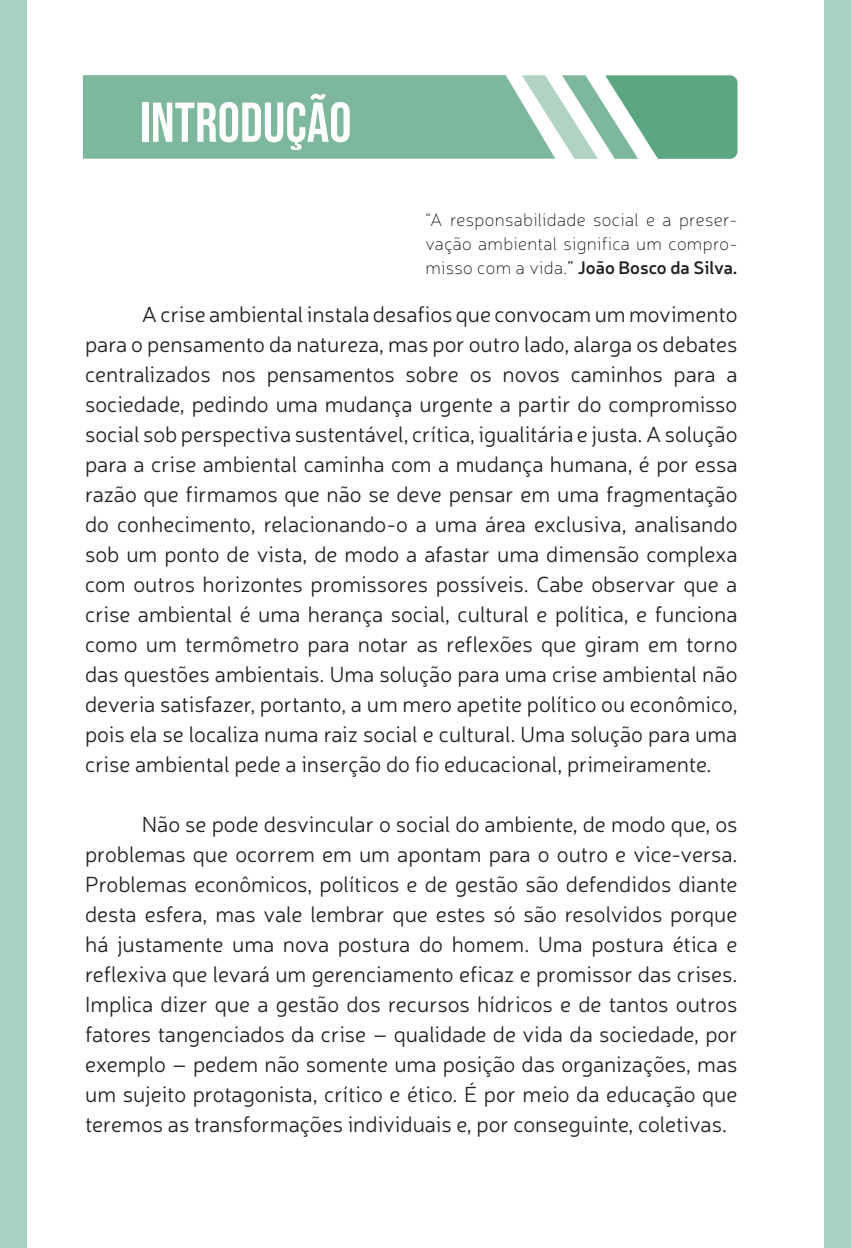
<style>
.page{position:relative;width:851px;height:1248px;background:#fff}
.page>*{position:absolute;margin:0;border:0;box-sizing:border-box;transform-origin:0 0}
.t1{font:56px "Bebas Neue";color:#fff}
.t2{font:300 22px/30px "Neris";color:#231f20;text-align:justify}
.t3{font:100 18px/24px "Neris";letter-spacing:.02em;color:#231f20;text-align:justify}
.s1{font-weight:300}
.s2{font-weight:600}
</style>
<div class="page">
<div style="left:0;top:0;width:26px;height:1247px;background:#a7d1c0"></div>
<div style="left:824px;top:0;width:26px;height:1247px;background:#a7d1c0"></div>
<svg style="left:83px;top:75px;width:654px;height:84px;background:#85bca1"></svg>
<h1 class="t1" style="left:140px;top:91px;width:213px">iNTRODUÇÃO</h1>
<p class="t3" style="left:425px;top:207px;width:313px">“A responsabilidade social e a preser&shy;vação ambiental significa um compro&shy;misso com a vida.<span class="s1">”</span> <span class="s2">João Bosco da Silva.</span></p>
<p class="t2" style="left:85px;top:298px;width:654px;text-indent:57px">A crise ambiental instala desafios que convocam um movimento para o pensamento da natureza, mas por outro lado, alarga os debates centralizados nos pensamentos sobre os novos caminhos para a sociedade, pedindo uma mudança urgente a partir do compromisso social sob perspectiva sustentável, crítica, igualitária e justa. A solução para a crise ambiental caminha com a mudança humana, é por essa razão que firmamos que não se deve pensar em uma fragmentação do conhecimento, relacionando-o a uma área exclusiva, analisando sob um ponto de vista, de modo a afastar uma dimensão complexa com outros horizontes promissores possíveis. Cabe observar que a crise ambiental é uma herança social, cultural e política, e funciona como um termômetro para notar as reflexões que giram em torno das questões ambientais. Uma solução para uma crise ambiental não deveria satisfazer, portanto, a um mero apetite político ou econômico, pois ela se localiza numa raiz social e cultural. Uma solução para uma crise ambiental pede a inserção do fio educacional, primeiramente.</p>
<p class="t2" style="left:85px;top:808px;width:654px;text-indent:57px">Não se pode desvincular o social do ambiente, de modo que, os problemas que ocorrem em um apontam para o outro e vice-versa.<br>Problemas econômicos, políticos e de gestão são defendidos diante desta esfera, mas vale lembrar que estes só são resolvidos porque há justamente uma nova postura do homem. Uma postura ética e reflexiva que levará um gerenciamento eficaz e promissor das crises.<br>Implica dizer que a gestão dos recursos hídricos e de tantos outros fatores tangenciados da crise – qualidade de vida da sociedade, por exemplo – pedem não somente uma posição das organizações, mas um sujeito protagonista, crítico e ético. É por meio da educação que teremos as transformações individuais e, por conseguinte, coletivas.</p>
</div>
